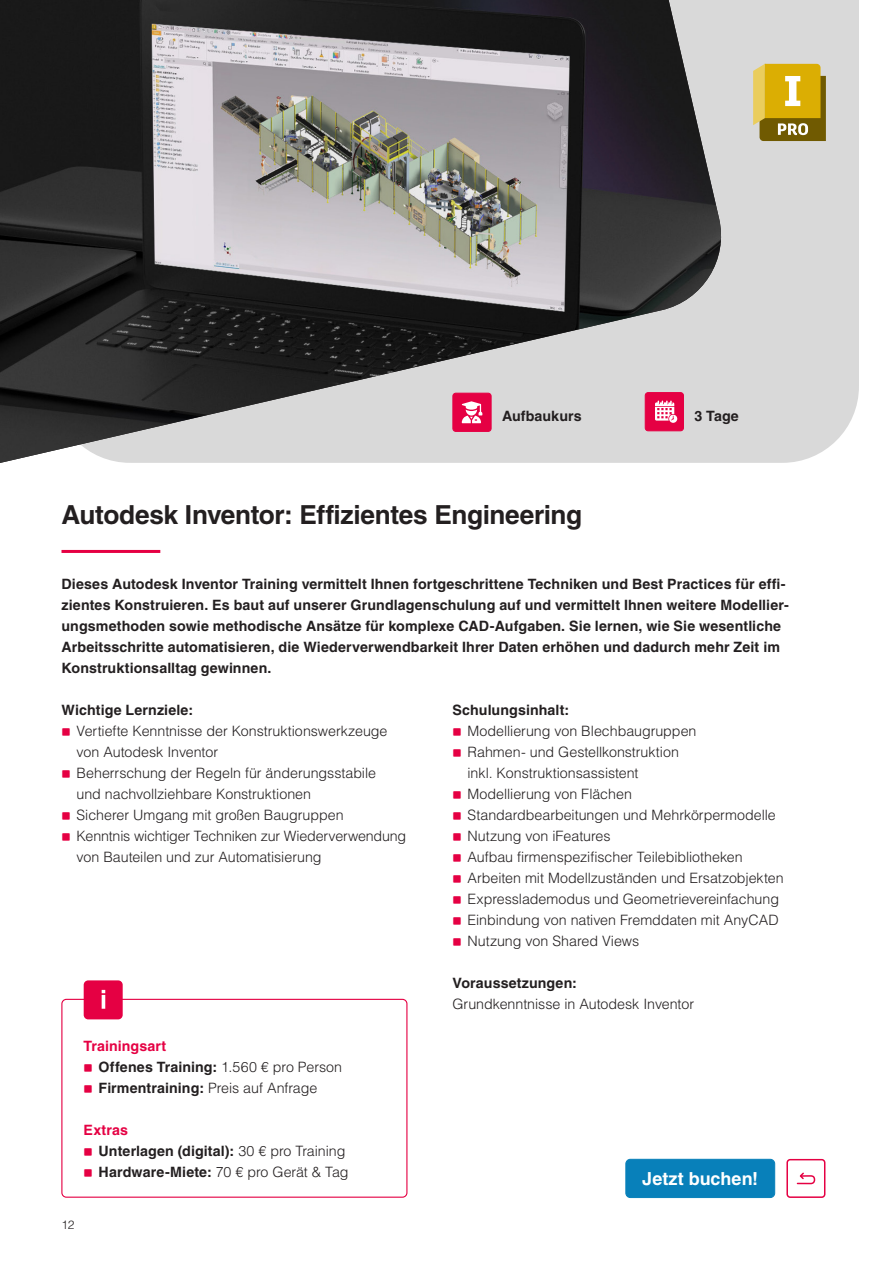
<style>
.page{position:relative;width:893px;height:1263px;background:#fff}
.page>*{position:absolute;margin:0;border:0;box-sizing:border-box;transform-origin:0 0}
.t1{font:700 26.25px "Helvetica LT Std";letter-spacing:-.015em;color:#231f20}
.t2{font:700 18px "Helvetica LT Std";color:#fff}
.t3{font:300 14.25px/21px "Helvetica LT Std";color:#231f20}
.t4{font:700 14.25px/21px "Helvetica LT Std";letter-spacing:.005em;color:#231f20}
.t5{font:300 12px "Helvetica LT Std";color:#231f20}
.s1{color:#e50043}
.s2{font-weight:300}
</style>
<div class="page">
<div style="left:729px;top:0;width:130px;height:463px;background:#d9d9d9"></div>
<div style="left:626px;top:1159px;width:149px;height:38px;background:#0880ba;border-radius:4px"></div>
<div style="left:625px;top:1159px;width:150px;height:39px;border:1px solid #0880ba;border-radius:4px"></div>
<div style="left:786px;top:1159px;width:39px;height:39px;border:2px solid #e50043;border-radius:3px"></div>
<svg style="left:796px;top:1172px;width:20px;height:13px"></svg>
<img style="left:0;top:0;width:729px;height:463px">
<div style="left:453px;top:393px;width:38px;height:38px;background:#e50043;border-radius:3px"></div>
<div style="left:452px;top:393px;width:39px;height:39px;border:1px solid #e50043;border-radius:3px"></div>
<svg style="left:462px;top:401px;width:20px;height:22px"></svg>
<div style="left:645px;top:393px;width:38px;height:38px;background:#e50043;border-radius:3px"></div>
<div style="left:645px;top:392px;width:39px;height:39px;border:1px solid #e50043;border-radius:3px"></div>
<svg style="left:655px;top:401px;width:22px;height:22px"></svg>
<hr style="left:62px;top:550px;width:98px;height:3px;background:#e50043">
<div style="left:61px;top:999px;width:346px;height:199px;border:1px solid #e50043;border-radius:4px"></div>
<div style="left:84px;top:980px;width:39px;height:39px;background:#e50043;border-radius:4px"></div>
<hr style="left:102px;top:995px;width:3px;height:14px;background:#fff">
<svg style="left:753px;top:64px;width:73px;height:77px;background:#c2a32c"></svg>
<p class="t4" style="left:502px;top:405px;width:81px">Aufbaukurs</p>
<p class="t4" style="left:694px;top:405px;width:46px">3 Tage</p>
<h1 class="t1" style="left:62px;top:498px;width:522px">Autodesk Inventor: Effizientes Engineering</h1>
<p class="t4" style="left:62px;top:573px;width:728px">Dieses Autodesk Inventor Training vermittelt Ihnen fortgeschrittene Techniken und Best Practices für effi&shy;zientes Konstruieren. Es baut auf unserer Grundlagenschulung auf und vermittelt Ihnen weitere Modellier&shy;ungsmethoden sowie methodische Ansätze für komplexe CAD-Aufgaben. Sie lernen, wie Sie wesentliche Arbeitsschritte automatisieren, die Wiederverwendbarkeit Ihrer Daten erhöhen und dadurch mehr Zeit im Konstruktionsalltag gewinnen.</p>
<p class="t4" style="left:62px;top:699px;width:133px">Wichtige Lernziele:</p>
<p class="t3" style="left:76px;top:720px;width:331px">Vertiefte Kenntnisse der Konstruktionswerkzeuge von Autodesk Inventor<br>Beherrschung der Regeln für änderungsstabile<br>und nachvollziehbare Konstruktionen<br>Sicherer Umgang mit großen Baugruppen<br>Kenntnis wichtiger Techniken zur Wiederverwendung von Bauteilen und zur Automatisierung</p>
<p class="t4" style="left:452px;top:699px;width:118px">Schulungsinhalt:</p>
<p class="t3" style="left:467px;top:720px;width:318px">Modellierung von Blechbaugruppen<br>Rahmen- und Gestellkonstruktion<br>inkl. Konstruktionsassistent<br>Modellierung von Flächen Standardbearbeitungen und Mehrkörpermodelle Nutzung von iFeatures<br>Aufbau firmenspezifischer Teilebibliotheken Arbeiten mit Modellzuständen und Ersatzobjekten Expresslademodus und Geometrievereinfachung Einbindung von nativen Fremddaten mit AnyCAD Nutzung von Shared Views</p>
<p class="t4" style="left:452px;top:972px;width:126px">Voraussetzungen:</p>
<p class="t3" style="left:452px;top:993px;width:243px">Grundkenntnisse in Autodesk Inventor</p>
<p class="t4" style="left:99px;top:1035px;width:245px;text-indent:-15px"><span class="s1">Trainingsart<br></span>Offenes Training: <span class="s2">1.560 € pro Person<br></span>Firmentraining: <span class="s2">Preis auf Anfrage</span></p>
<p class="t4" style="left:99px;top:1119px;width:252px;text-indent:-15px"><span class="s1">Extras<br></span>Unterlagen (digital): <span class="s2">30 € pro Training<br></span>Hardware-Miete: <span class="s2">70 € pro Gerät &amp; Tag</span></p>
<p class="t5" style="left:62px;top:1218px;width:14px">12</p>
<p class="t2" style="left:642px;top:1167px;width:118px">Jetzt buchen!</p>
</div>
